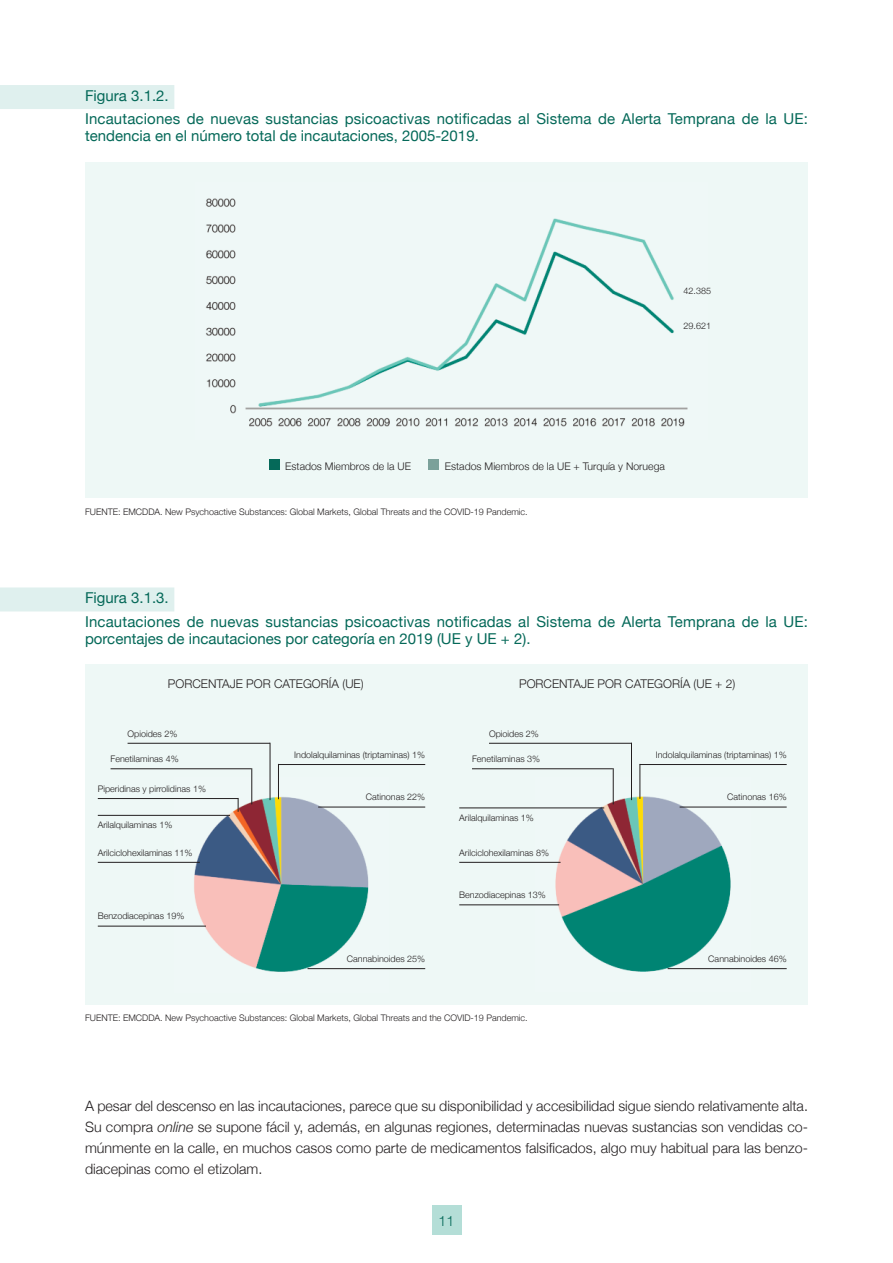
<style>
.page{position:relative;width:893px;height:1263px;background:#fff}
.page>*{position:absolute;margin:0;border:0;box-sizing:border-box;transform-origin:0 0}
.t1{font:15px/17.2px "Helvetica Neue";letter-spacing:.01em;color:#056959}
.t2{font:300 14.25px/21px "Helvetica Neue";color:#231f20;text-align:justify}
.t3{font:300 14.25px "Helvetica Neue";color:#056959}
.t4{font:300 12px "Helvetica Neue";color:#231f20}
.t5{font:300 10.5px "Helvetica Neue";color:#231f20}
.t6{font:300 9px "Helvetica Neue";color:#231f20}
.s1{font-style:italic}
</style>
<div class="page">
<div style="left:85px;top:664px;width:723px;height:340px;background:#eef8f6"></div>
<div style="left:85px;top:162px;width:723px;height:335px;background:#eef8f6"></div>
<div style="left:0;top:85px;width:174px;height:24px;background:#dff0ee"></div>
<div style="left:0;top:587px;width:174px;height:24px;background:#dff0ee"></div>
<div style="left:432px;top:1205px;width:29px;height:30px;background:#b4ded7"></div>
<img style="left:206px;top:198px;width:482px;height:229px">
<div style="left:269px;top:459px;width:10px;height:11px;background:#056959"></div>
<div style="left:428px;top:459px;width:11px;height:11px;background:#7ba19a"></div>
<img style="left:174px;top:778px;width:215px;height:194px">
<hr style="left:318px;top:807px;width:107px;height:1px;background:#231f20">
<hr style="left:278px;top:764px;width:147px;height:1px;background:#231f20">
<hr style="left:308px;top:968px;width:117px;height:1px;background:#231f20">
<hr style="left:98px;top:926px;width:108px;height:1px;background:#231f20">
<hr style="left:98px;top:862px;width:102px;height:1px;background:#231f20">
<hr style="left:98px;top:815px;width:132px;height:1px;background:#231f20">
<hr style="left:98px;top:798px;width:140px;height:1px;background:#231f20">
<hr style="left:111px;top:768px;width:140px;height:1px;background:#231f20">
<hr style="left:128px;top:743px;width:142px;height:1px;background:#231f20">
<hr style="left:278px;top:764px;width:1px;height:35px;background:#231f20">
<hr style="left:270px;top:743px;width:1px;height:57px;background:#231f20">
<hr style="left:251px;top:768px;width:1px;height:36px;background:#231f20">
<svg style="left:238px;top:798px;width:1px;height:14px"></svg>
<img style="left:536px;top:778px;width:214px;height:194px">
<hr style="left:680px;top:807px;width:107px;height:1px;background:#231f20">
<hr style="left:640px;top:764px;width:147px;height:1px;background:#231f20">
<hr style="left:668px;top:968px;width:119px;height:1px;background:#231f20">
<hr style="left:459px;top:904px;width:100px;height:1px;background:#231f20">
<hr style="left:459px;top:862px;width:102px;height:1px;background:#231f20">
<hr style="left:459px;top:807px;width:145px;height:1px;background:#231f20">
<hr style="left:472px;top:768px;width:141px;height:1px;background:#231f20">
<hr style="left:489px;top:743px;width:142px;height:1px;background:#231f20">
<hr style="left:639px;top:764px;width:1px;height:35px;background:#231f20">
<hr style="left:631px;top:743px;width:1px;height:57px;background:#231f20">
<hr style="left:613px;top:768px;width:1px;height:36px;background:#231f20">
<p class="t1" style="left:85px;top:86px;width:85px">Figura 3.1.2.</p>
<p class="t1" style="left:85px;top:110px;width:724px">Incautaciones de nuevas sustancias psicoactivas notificadas al Sistema de Alerta Temprana de la UE: tendencia en el número total de incautaciones, 2005-2019.</p>
<p class="t6" style="left:684px;top:285px;width:29px">42.385</p>
<p class="t6" style="left:684px;top:320px;width:29px">29.621</p>
<p class="t5" style="left:285px;top:460px;width:127px">Estados Miembros de la UE</p>
<p class="t5" style="left:445px;top:460px;width:222px">Estados Miembros de la UE + Turquía y Noruega</p>
<p class="t6" style="left:85px;top:506px;width:444px">FUENTE: EMCDDA. New Psychoactive Substances: Global Markets, Global Threats and the COVID-19 Pandemic.</p>
<p class="t1" style="left:85px;top:589px;width:85px">Figura 3.1.3.</p>
<p class="t1" style="left:85px;top:612px;width:724px">Incautaciones de nuevas sustancias psicoactivas notificadas al Sistema de Alerta Temprana de la UE: porcentajes de incautaciones por categoría en 2019 (UE y UE + 2).</p>
<p class="t4" style="left:168px;top:677px;width:197px">PORCENTAJE POR CATEGORÍA (UE)</p>
<p class="t4" style="left:519px;top:677px;width:218px">PORCENTAJE POR CATEGORÍA (UE + 2)</p>
<p class="t6" style="left:128px;top:728px;width:51px">Opioides 2%</p>
<p class="t6" style="left:489px;top:728px;width:51px">Opioides 2%</p>
<p class="t6" style="left:111px;top:753px;width:70px">Fenetilaminas 4%</p>
<p class="t6" style="left:98px;top:783px;width:110px">Piperidinas y pirrolidinas 1%</p>
<p class="t6" style="left:98px;top:820px;width:76px">Arilalquilaminas 1%</p>
<p class="t6" style="left:98px;top:847px;width:96px">Arilciclohexilaminas 11%</p>
<p class="t6" style="left:98px;top:911px;width:88px">Benzodiacepinas 19%</p>
<p class="t6" style="left:294px;top:749px;width:133px">Indolalquilaminas (triptaminas) 1%</p>
<p class="t6" style="left:366px;top:791px;width:61px">Catinonas 22%</p>
<p class="t6" style="left:347px;top:953px;width:80px">Cannabinoides 25%</p>
<p class="t6" style="left:472px;top:753px;width:70px">Fenetilaminas 3%</p>
<p class="t6" style="left:459px;top:812px;width:76px">Arilalquilaminas 1%</p>
<p class="t6" style="left:459px;top:847px;width:91px">Arilciclohexilaminas 8%</p>
<p class="t6" style="left:459px;top:889px;width:88px">Benzodiacepinas 13%</p>
<p class="t6" style="left:85px;top:1013px;width:444px">FUENTE: EMCDDA. New Psychoactive Substances: Global Markets, Global Threats and the COVID-19 Pandemic.</p>
<p class="t6" style="left:656px;top:749px;width:133px">Indolalquilaminas (triptaminas) 1%</p>
<p class="t6" style="left:727px;top:791px;width:61px">Catinonas 16%</p>
<p class="t6" style="left:708px;top:953px;width:80px">Cannabinoides 46%</p>
<p class="t2" style="left:85px;top:1095px;width:724px">A pesar del descenso en las incautaciones, parece que su disponibilidad y accesibilidad sigue siendo relativamente alta.<br>Su compra <span class="s1">online</span> se supone fácil y, además, en algunas regiones, determinadas nuevas sustancias son vendidas co&shy;múnmente en la calle, en muchos casos como parte de medicamentos falsificados, algo muy habitual para las benzo&shy;diacepinas como el etizolam.</p>
<p class="t3" style="left:439px;top:1212px;width:17px">11</p>
</div>
